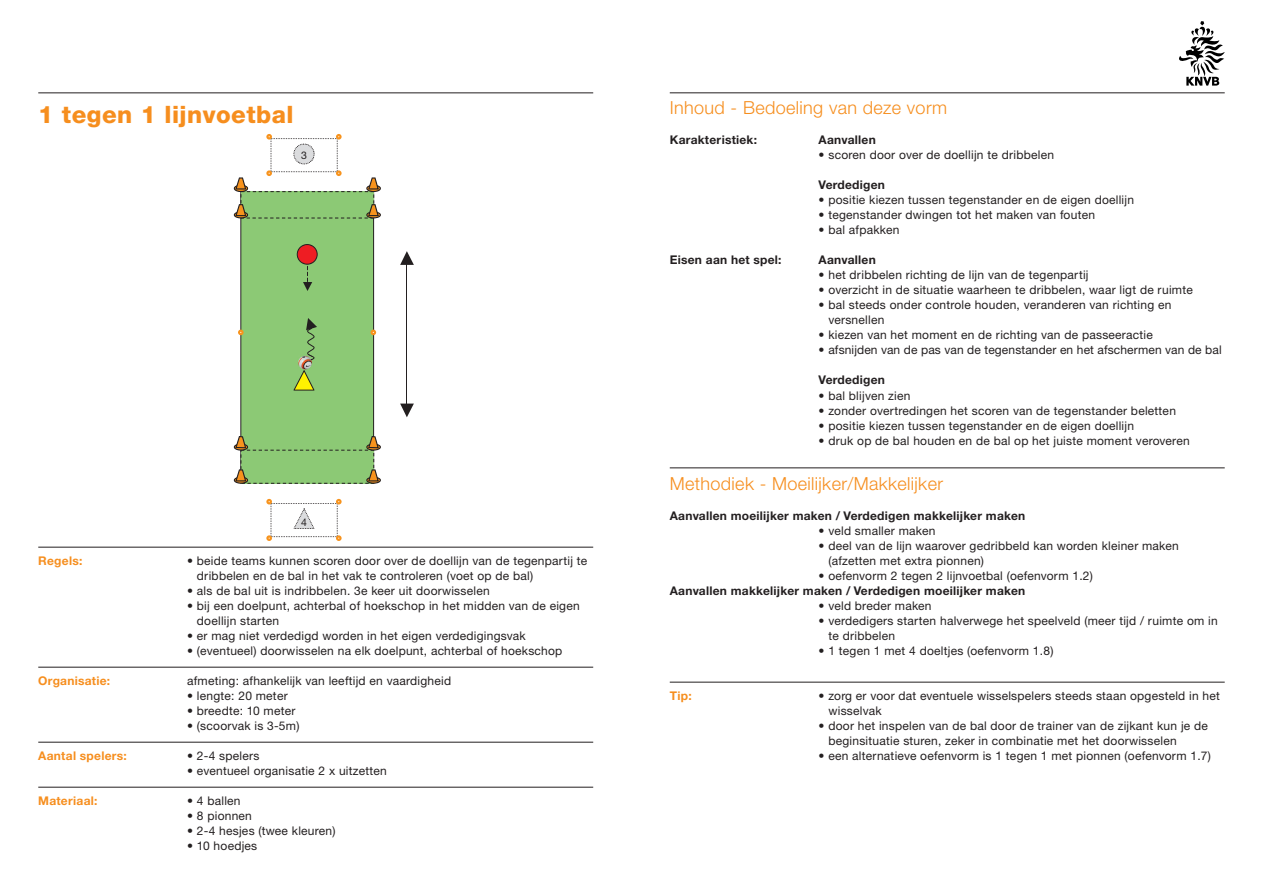
<style>
.page{position:relative;width:1263px;height:893px;background:#fff}
.page>*{position:absolute;margin:0;border:0;box-sizing:border-box;transform-origin:0 0}
.t1{font:800 24px "Helvetica Neue";letter-spacing:.02em;color:#f68e1e}
.t2{font:300 18px "Helvetica Neue";letter-spacing:.02em;color:#f68e1e}
.t3{font:12px/15px "Helvetica Neue CE";letter-spacing:.02em;color:#231f20}
.t4{font:700 12px "Helvetica Neue CE";letter-spacing:.02em;color:#231f20}
.t5{font:700 12px "Helvetica Neue CE";letter-spacing:.02em;color:#f68e1e}
.t6{font:10.5px "Helvetica Neue";color:#231f20}
</style>
<div class="page">
<svg style="left:1179px;top:21px;width:46px;height:65px"></svg>
<hr style="left:38px;top:92px;width:555px;height:1px;background:#231f20">
<hr style="left:38px;top:547px;width:555px;height:1px;background:#231f20">
<hr style="left:38px;top:667px;width:555px;height:1px;background:#231f20">
<hr style="left:38px;top:742px;width:555px;height:1px;background:#231f20">
<hr style="left:38px;top:787px;width:555px;height:1px;background:#231f20">
<hr style="left:670px;top:92px;width:555px;height:1px;background:#231f20">
<hr style="left:670px;top:467px;width:555px;height:1px;background:#231f20">
<hr style="left:670px;top:682px;width:555px;height:1px;background:#231f20">
<hr style="left:406px;top:264px;width:1px;height:140px;background:#231f20">
<svg style="left:400px;top:404px;width:14px;height:13px"></svg>
<svg style="left:400px;top:251px;width:14px;height:14px"></svg>
<svg style="left:266px;top:499px;width:76px;height:42px"></svg>
<svg style="left:234px;top:134px;width:147px;height:350px"></svg>
<h1 class="t1" style="left:38px;top:101px;width:257px">1 tegen 1 lijnvoetbal</h1>
<p class="t6" style="left:301px;top:149px;width:7px">3</p>
<p class="t6" style="left:301px;top:516px;width:7px">4</p>
<p class="t5" style="left:38px;top:553px;width:46px">Regels:</p>
<p class="t3" style="left:197px;top:553px;width:392px;text-indent:-10px">• beide teams kunnen scoren door over de doellijn van de tegenpartij te dribbelen en de bal in het vak te controleren (voet op de bal)</p>
<p class="t3" style="left:187px;top:583px;width:304px">• als de bal uit is indribbelen. 3e keer uit doorwisselen</p>
<p class="t3" style="left:197px;top:598px;width:384px;text-indent:-10px">• bij een doelpunt, achterbal of hoekschop in het midden van de eigen doellijn starten</p>
<p class="t3" style="left:187px;top:628px;width:340px">• er mag niet verdedigd worden in het eigen verdedigingsvak</p>
<p class="t3" style="left:187px;top:643px;width:377px">• (eventueel) doorwisselen na elk doelpunt, achterbal of hoekschop</p>
<p class="t5" style="left:38px;top:673px;width:73px">Organisatie:</p>
<p class="t3" style="left:187px;top:673px;width:265px">afmeting: afhankelijk van leeftijd en vaardigheid</p>
<p class="t3" style="left:187px;top:688px;width:102px">• lengte: 20 meter</p>
<p class="t3" style="left:187px;top:703px;width:110px">• breedte: 10 meter</p>
<p class="t3" style="left:187px;top:718px;width:114px">• (scoorvak is 3-5m)</p>
<p class="t5" style="left:38px;top:748px;width:90px">Aantal spelers:</p>
<p class="t3" style="left:187px;top:748px;width:74px">• 2-4 spelers</p>
<p class="t3" style="left:187px;top:763px;width:201px">• eventueel organisatie 2 x uitzetten</p>
<p class="t5" style="left:38px;top:793px;width:61px">Materiaal:</p>
<p class="t3" style="left:187px;top:793px;width:55px">• 4 ballen</p>
<p class="t3" style="left:187px;top:808px;width:66px">• 8 pionnen</p>
<p class="t3" style="left:187px;top:823px;width:150px">• 2-4 hesjes (twee kleuren)</p>
<p class="t3" style="left:187px;top:838px;width:72px">• 10 hoedjes</p>
<h2 class="t2" style="left:670px;top:97px;width:279px">Inhoud - Bedoeling van deze vorm</h2>
<p class="t4" style="left:670px;top:133px;width:89px">Karakteristiek:</p>
<p class="t4" style="left:819px;top:133px;width:59px">Aanvallen</p>
<p class="t3" style="left:819px;top:148px;width:237px">• scoren door over de doellijn te dribbelen</p>
<p class="t4" style="left:819px;top:178px;width:68px">Verdedigen</p>
<p class="t3" style="left:819px;top:193px;width:317px">• positie kiezen tussen tegenstander en de eigen doellijn</p>
<p class="t3" style="left:819px;top:208px;width:278px">• tegenstander dwingen tot het maken van fouten</p>
<p class="t3" style="left:819px;top:223px;width:82px">• bal afpakken</p>
<p class="t4" style="left:670px;top:253px;width:113px">Eisen aan het spel:</p>
<p class="t4" style="left:819px;top:253px;width:59px">Aanvallen</p>
<p class="t3" style="left:819px;top:268px;width:271px">• het dribbelen richting de lijn van de tegenpartij</p>
<p class="t3" style="left:819px;top:283px;width:376px">• overzicht in de situatie waarheen te dribbelen, waar ligt de ruimte</p>
<p class="t3" style="left:828px;top:298px;width:345px;text-indent:-10px">• bal steeds onder controle houden, veranderen van richting en versnellen</p>
<p class="t3" style="left:819px;top:328px;width:336px">• kiezen van het moment en de richting van de passeeractie</p>
<p class="t3" style="left:819px;top:343px;width:405px">• afsnijden van de pas van de tegenstander en het afschermen van de bal</p>
<p class="t4" style="left:819px;top:373px;width:68px">Verdedigen</p>
<p class="t3" style="left:819px;top:388px;width:93px">• bal blijven zien</p>
<p class="t3" style="left:819px;top:403px;width:359px">• zonder overtredingen het scoren van de tegenstander beletten</p>
<p class="t3" style="left:819px;top:418px;width:317px">• positie kiezen tussen tegenstander en de eigen doellijn</p>
<p class="t3" style="left:819px;top:433px;width:373px">• druk op de bal houden en de bal op het juiste moment veroveren</p>
<h2 class="t2" style="left:670px;top:472px;width:275px">Methodiek - Moeilijker/Makkelijker</h2>
<p class="t4" style="left:670px;top:508px;width:357px">Aanvallen moeilijker maken / Verdedigen makkelijker maken</p>
<p class="t3" style="left:819px;top:523px;width:118px">• veld smaller maken</p>
<p class="t3" style="left:828px;top:538px;width:352px;text-indent:-10px">• deel van de lijn waarover gedribbeld kan worden kleiner maken (afzetten met extra pionnen)</p>
<p class="t3" style="left:819px;top:568px;width:276px">• oefenvorm 2 tegen 2 lijnvoetbal (oefenvorm 1.2)</p>
<p class="t4" style="left:670px;top:583px;width:357px">Aanvallen makkelijker maken / Verdedigen moeilijker maken</p>
<p class="t3" style="left:819px;top:598px;width:115px">• veld breder maken</p>
<p class="t3" style="left:828px;top:613px;width:391px;text-indent:-10px">• verdedigers starten halverwege het speelveld (meer tijd / ruimte om in te dribbelen</p>
<p class="t3" style="left:819px;top:643px;width:236px">• 1 tegen 1 met 4 doeltjes (oefenvorm 1.8)</p>
<p class="t5" style="left:670px;top:688px;width:24px">Tip:</p>
<p class="t3" style="left:828px;top:688px;width:393px;text-indent:-10px">• zorg er voor dat eventuele wisselspelers steeds staan opgesteld in het wisselvak</p>
<p class="t3" style="left:828px;top:718px;width:381px;text-indent:-10px">• door het inspelen van de bal door de trainer van de zijkant kun je de beginsituatie sturen, zeker in combinatie met het doorwisselen</p>
<p class="t3" style="left:819px;top:748px;width:394px">• een alternatieve oefenvorm is 1 tegen 1 met pionnen (oefenvorm 1.7)</p>
</div>
